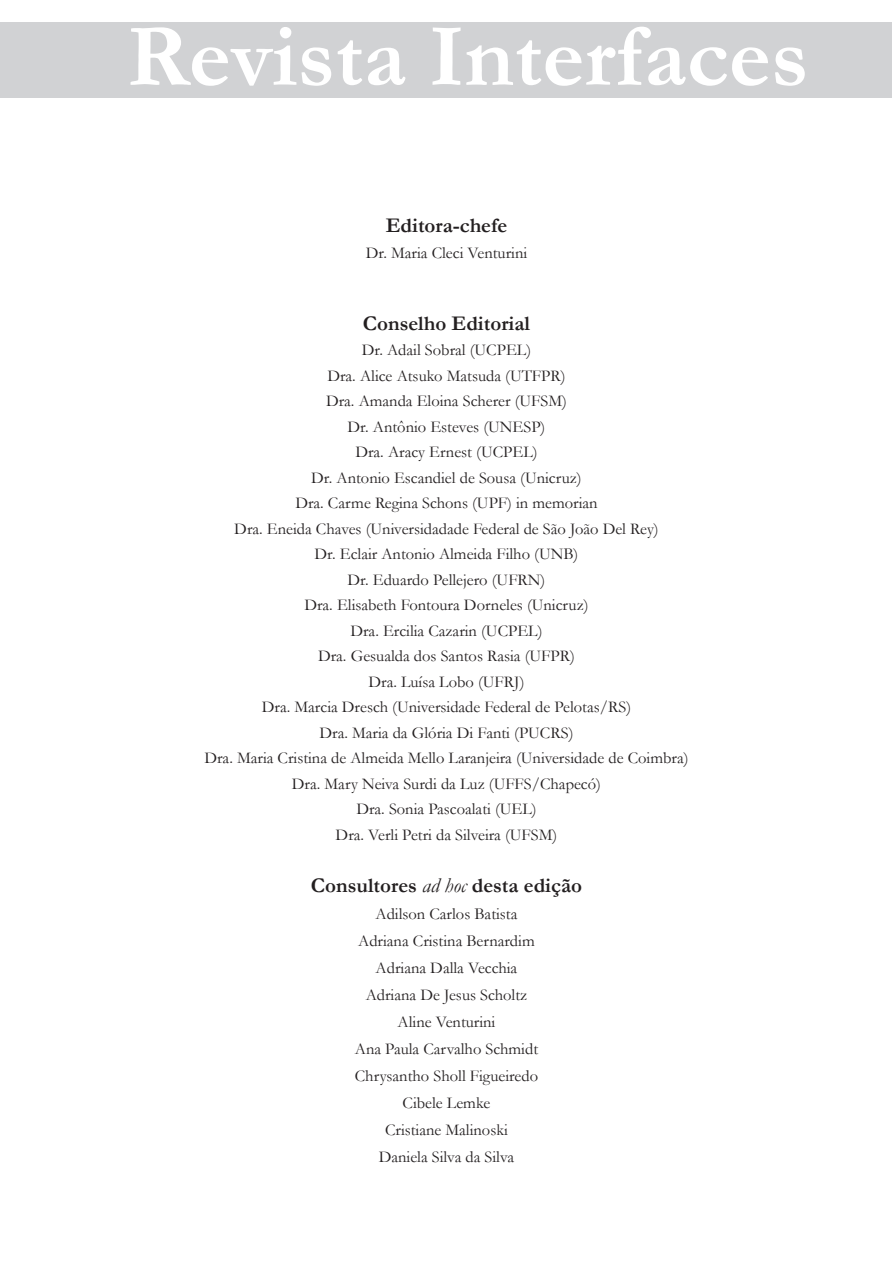
<style>
.page{position:relative;width:893px;height:1263px;background:#fff}
.page>*{position:absolute;margin:0;border:0;box-sizing:border-box;transform-origin:0 0}
.Interfaces_revista_1{font:700 90px "Garamond";color:#fff}
.Interfaces_título_3{font:700 21px "Garamond";color:#231f20}
.Nomes{font:16.5px "Garamond";color:#231f20}
.Interfaces_título_3-2{font:16.5px "Garamond";color:#231f20}
.s1{font-weight:400;font-style:italic}
</style>
<div class="page">
<div style="left:1px;top:23px;width:891px;height:75px;background:#d1d2d4"></div>
<p class="Interfaces_revista_1" style="left:127px;top:-5px;width:683px">Revista Interfaces</p>
<p class="Interfaces_título_3" style="left:386px;top:211px;width:123px">Editora-chefe</p>
<p class="Nomes" style="left:366px;top:241px;width:163px">Dr. Maria Cleci Venturini</p>
<p class="Interfaces_título_3" style="left:363px;top:309px;width:169px">Conselho Editorial</p>
<p class="Nomes" style="left:362px;top:339px;width:171px">Dr. Adail Sobral (UCPEL)</p>
<p class="Nomes" style="left:327px;top:364px;width:240px">Dra. Alice Atsuko Matsuda (UTFPR)</p>
<p class="Nomes" style="left:326px;top:390px;width:242px">Dra. Amanda Eloina Scherer (UFSM)</p>
<p class="Nomes" style="left:348px;top:415px;width:199px">Dr. Antônio Esteves (UNESP)</p>
<p class="Nomes" style="left:355px;top:441px;width:184px">Dra. Aracy Ernest (UCPEL)</p>
<p class="Nomes" style="left:311px;top:466px;width:272px">Dr. Antonio Escandiel de Sousa (Unicruz)</p>
<p class="Nomes" style="left:295px;top:492px;width:304px">Dra. Carme Regina Schons (UPF) in memorian</p>
<p class="Nomes" style="left:234px;top:517px;width:426px">Dra. Eneida Chaves (Universidadade Federal de São João Del Rey)</p>
<p class="Nomes" style="left:315px;top:543px;width:265px">Dr. Eclair Antonio Almeida Filho (UNB)</p>
<p class="Nomes" style="left:348px;top:568px;width:199px">Dr. Eduardo Pellejero (UFRN)</p>
<p class="Nomes" style="left:304px;top:594px;width:286px">Dra. Elisabeth Fontoura Dorneles (Unicruz)</p>
<p class="Nomes" style="left:350px;top:619px;width:194px">Dra. Ercilia Cazarin (UCPEL)</p>
<p class="Nomes" style="left:318px;top:645px;width:258px">Dra. Gesualda dos Santos Rasia (UFPR)</p>
<p class="Nomes" style="left:368px;top:670px;width:158px">Dra. Luísa Lobo (UFRJ)</p>
<p class="Nomes" style="left:262px;top:696px;width:371px">Dra. Marcia Dresch (Universidade Federal de Pelotas/RS)</p>
<p class="Nomes" style="left:319px;top:721px;width:255px">Dra. Maria da Glória Di Fanti (PUCRS)</p>
<p class="Nomes" style="left:204px;top:747px;width:486px">Dra. Maria Cristina de Almeida Mello Laranjeira (Universidade de Coimbra)</p>
<p class="Nomes" style="left:292px;top:772px;width:311px">Dra. Mary Neiva Surdi da Luz (UFFS/Chapecó)</p>
<p class="Nomes" style="left:356px;top:798px;width:182px">Dra. Sonia Pascoalati (UEL)</p>
<p class="Nomes" style="left:336px;top:823px;width:223px">Dra. Verli Petri da Silveira (UFSM)</p>
<p class="Interfaces_título_3" style="left:311px;top:871px;width:273px">Consultores <span class="s1">ad hoc</span> desta edição</p>
<p class="Interfaces_título_3-2" style="left:375px;top:903px;width:143px">Adilson Carlos Batista</p>
<p class="Nomes" style="left:358px;top:930px;width:178px">Adriana Cristina Bernardim</p>
<p class="Nomes" style="left:376px;top:957px;width:143px">Adriana Dalla Vecchia</p>
<p class="Nomes" style="left:366px;top:984px;width:163px">Adriana De Jesus Scholtz</p>
<p class="Nomes" style="left:398px;top:1011px;width:99px">Aline Venturini</p>
<p class="Nomes" style="left:355px;top:1038px;width:185px">Ana Paula Carvalho Schmidt</p>
<p class="Nomes" style="left:355px;top:1065px;width:185px">Chrysantho Sholl Figueiredo</p>
<p class="Nomes" style="left:403px;top:1092px;width:89px">Cibele Lemke</p>
<p class="Nomes" style="left:385px;top:1119px;width:124px">Cristiane Malinoski</p>
<p class="Nomes" style="left:379px;top:1146px;width:137px">Daniela Silva da Silva</p>
</div>
